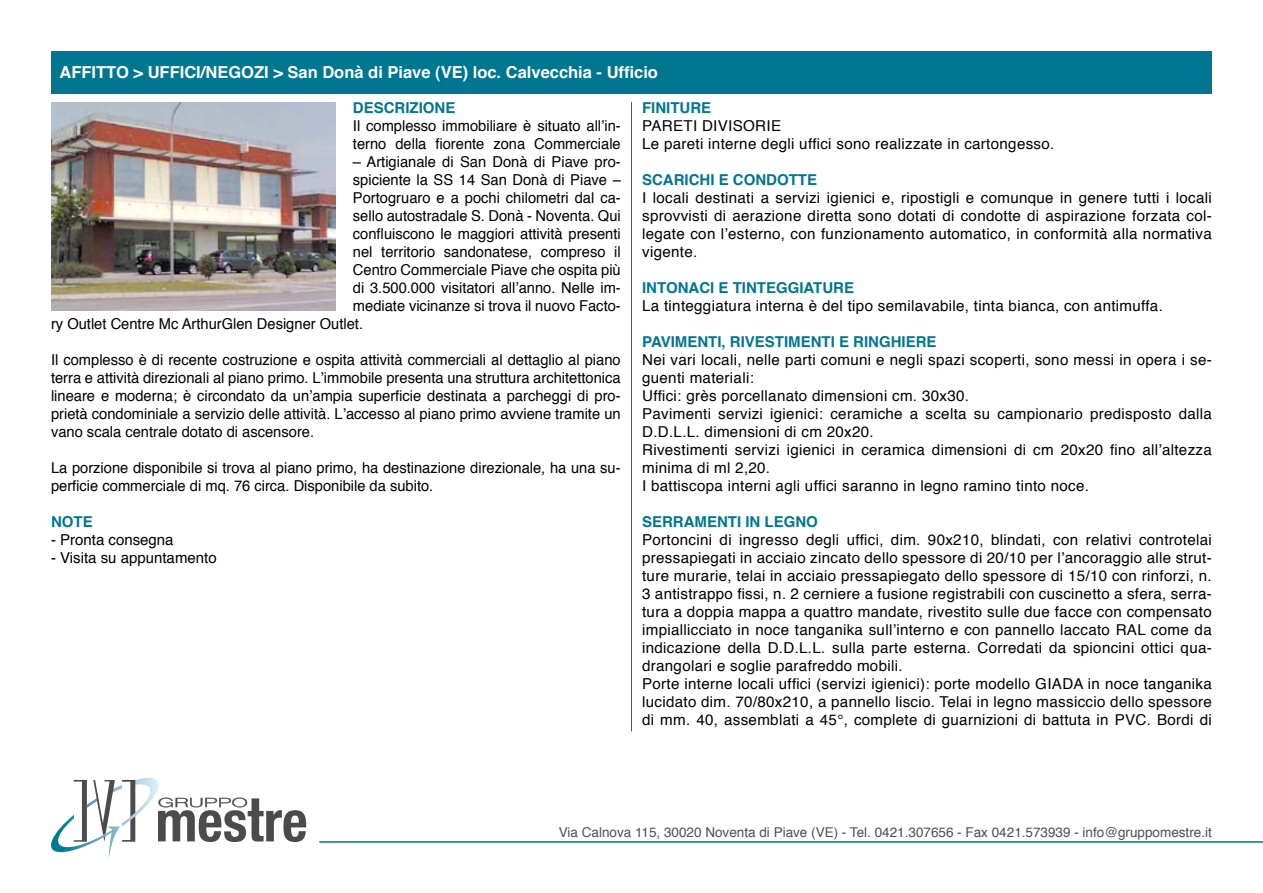
<style>
.page{position:relative;width:1263px;height:893px;background:#fff}
.page>*{position:absolute;margin:0;border:0;box-sizing:border-box;transform-origin:0 0}
.t1{font:700 16.5px "Helvetica";color:#fff}
.t2{font:15px/18px "Helvetica";letter-spacing:.02em;color:#000}
.t3{font:15px/18px "Helvetica";color:#000}
.t4{font:700 15px "Helvetica";color:#007691}
.t5{font:13.5px "Helvetica";color:#504f53}
</style>
<div class="page">
<hr style="left:631px;top:102px;width:1px;height:629px;background:#007691">
<div style="left:51px;top:51px;width:1161px;height:43px;background:#007691"></div>
<svg style="left:51px;top:778px;width:255px;height:80px"></svg>
<hr style="left:319px;top:841px;width:944px;height:2px;background:#007691">
<img style="left:51px;top:102px;width:285px;height:208px">
<p class="t1" style="left:60px;top:59px;width:600px">AFFITTO &gt; UFFICI/NEGOZI &gt; San Donà di Piave (VE) loc. Calvecchia - Ufficio</p>
<p class="t4" style="left:353px;top:96px;width:104px">DESCRIZIONE</p>
<p class="t3" style="left:353px;top:117px;width:269px">Il complesso immobiliare è situato all’in&shy;terno della fiorente zona Commerciale</p>
<p class="t3" style="left:353px;top:153px;width:269px">– Artigianale di San Donà di Piave pro-</p>
<p class="t3" style="left:353px;top:171px;width:269px">spiciente la SS 14 San Donà di Piave –</p>
<p class="t3" style="left:353px;top:189px;width:269px">Portogruaro e a pochi chilometri dal ca-</p>
<p class="t3" style="left:353px;top:207px;width:269px">sello autostradale S. Donà - Noventa. Qui</p>
<p class="t3" style="left:353px;top:225px;width:269px">confluiscono le maggiori attività presenti</p>
<p class="t3" style="left:353px;top:243px;width:269px">nel territorio sandonatese, compreso il</p>
<p class="t3" style="left:353px;top:261px;width:269px">Centro Commerciale Piave che ospita più</p>
<p class="t3" style="left:353px;top:279px;width:269px">di 3.500.000 visitatori all’anno. Nelle im-</p>
<p class="t3" style="left:353px;top:297px;width:269px">mediate vicinanze si trova il nuovo Facto-</p>
<p class="t3" style="left:51px;top:315px;width:314px">ry Outlet Centre Mc ArthurGlen Designer Outlet.</p>
<p class="t2" style="left:51px;top:351px;width:571px;text-align:justify">Il complesso è di recente costruzione e ospita attività commerciali al dettaglio al piano terra e attività direzionali al piano primo. L’immobile presenta una struttura architettonica lineare e moderna; è circondato da un’ampia superficie destinata a parcheggi di pro&shy;prietà condominiale a servizio delle attività. L’accesso al piano primo avviene tramite un vano scala centrale dotato di ascensore.</p>
<p class="t3" style="left:51px;top:459px;width:571px">La porzione disponibile si trova al piano primo, ha destinazione direzionale, ha una su&shy;perficie commerciale di mq. 76 circa. Disponibile da subito.</p>
<p class="t4" style="left:51px;top:510px;width:43px">NOTE</p>
<p class="t3" style="left:51px;top:531px;width:124px">- Pronta consegna</p>
<p class="t3" style="left:51px;top:549px;width:167px">- Visita su appuntamento</p>
<p class="t4" style="left:642px;top:96px;width:71px">FINITURE</p>
<p class="t2" style="left:642px;top:117px;width:414px">PARETI DIVISORIE<br>Le pareti interne degli uffici sono realizzate in cartongesso.</p>
<p class="t4" style="left:642px;top:168px;width:177px">SCARICHI E CONDOTTE</p>
<p class="t2" style="left:642px;top:189px;width:571px;text-align:justify">I locali destinati a servizi igienici e, ripostigli e comunque in genere tutti i locali sprovvisti di aerazione diretta sono dotati di condotte di aspirazione forzata col&shy;legate con l’esterno, con funzionamento automatico, in conformità alla normativa vigente.</p>
<p class="t4" style="left:642px;top:276px;width:213px">INTONACI E TINTEGGIATURE</p>
<p class="t2" style="left:642px;top:297px;width:522px">La tinteggiatura interna è del tipo semilavabile, tinta bianca, con antimuffa.</p>
<p class="t4" style="left:642px;top:330px;width:296px">PAVIMENTI, RIVESTIMENTI E RINGHIERE</p>
<p class="t2" style="left:642px;top:351px;width:571px">Nei vari locali, nelle parti comuni e negli spazi scoperti, sono messi in opera i se&shy;guenti materiali:<br>Uffici: grès porcellanato dimensioni cm. 30x30.<br>Pavimenti servizi igienici: ceramiche a scelta su campionario predisposto dalla D.D.L.L. dimensioni di cm 20x20.<br>Rivestimenti servizi igienici in ceramica dimensioni di cm 20x20 fino all’altezza minima di ml 2,20.<br>I battiscopa interni agli uffici saranno in legno ramino tinto noce.</p>
<p class="t4" style="left:642px;top:510px;width:177px">SERRAMENTI IN LEGNO</p>
<p class="t2" style="left:642px;top:531px;width:571px">Portoncini di ingresso degli uffici, dim. 90x210, blindati, con relativi controtelai pressapiegati in acciaio zincato dello spessore di 20/10 per l’ancoraggio alle strut&shy;ture murarie, telai in acciaio pressapiegato dello spessore di 15/10 con rinforzi, n.<br>3 antistrappo fissi, n. 2 cerniere a fusione registrabili con cuscinetto a sfera, serra&shy;tura a doppia mappa a quattro mandate, rivestito sulle due facce con compensato impiallicciato in noce tanganika sull’interno e con pannello laccato RAL come da indicazione della D.D.L.L. sulla parte esterna. Corredati da spioncini ottici qua&shy;drangolari e soglie parafreddo mobili.<br>Porte interne locali uffici (servizi igienici): porte modello GIADA in noce tanganika lucidato dim. 70/80x210, a pannello liscio. Telai in legno massiccio dello spessore di mm. 40, assemblati a 45°, complete di guarnizioni di battuta in PVC. Bordi di</p>
<p class="t5" style="left:559px;top:821px;width:655px">Via Calnova 115, 30020 Noventa di Piave (VE) - Tel. 0421.307656 - Fax 0421.573939 - info@gruppomestre.it</p>
</div>
